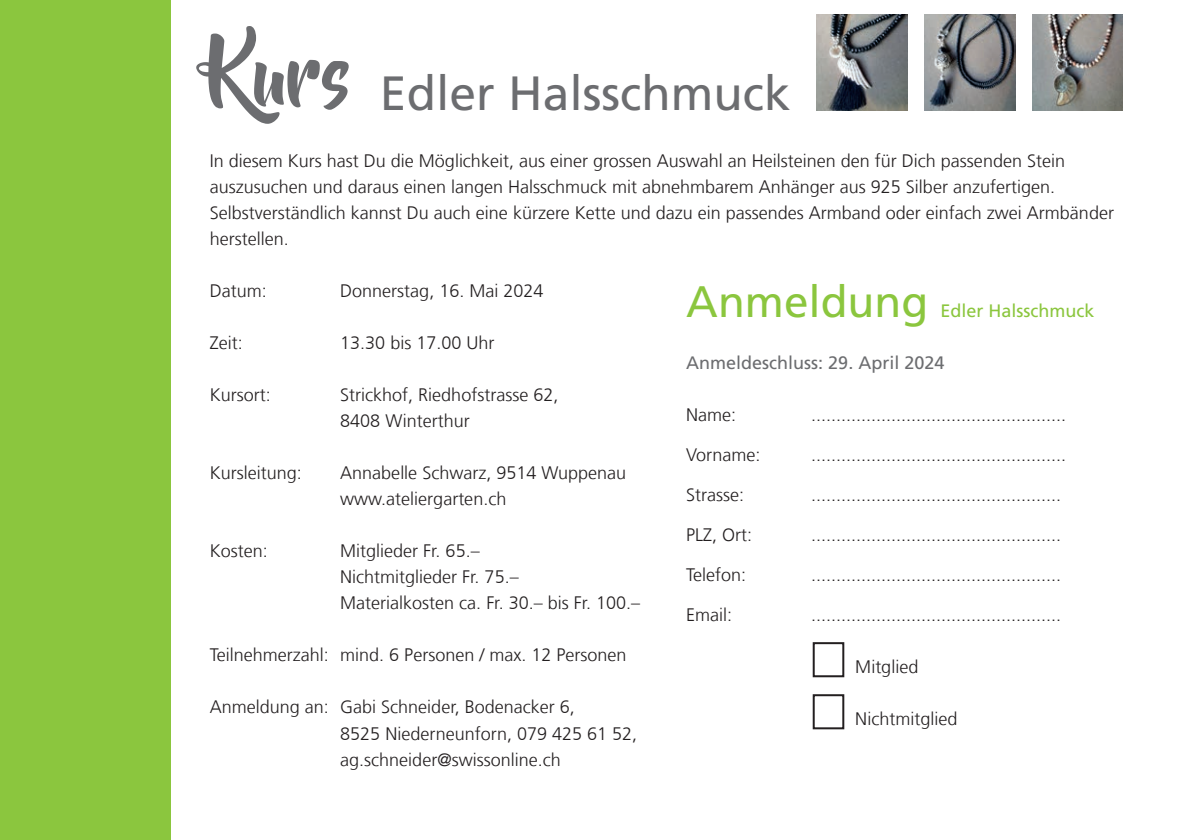
<style>
.page{position:relative;width:1191px;height:840px;background:#fff}
.page>*{position:absolute;margin:0;border:0;box-sizing:border-box;transform-origin:0 0}
.Seitentitel{font:80px "Beyond The Mountains";color:#6c6d70}
.Seitentitel-2{font:48px "Frutiger LT Com";color:#6c6d70}
.Seitentitel-3{font:44px "Frutiger LT Com";color:#8bc63e}
.Lauftext{font:300 18px/26px "Frutiger LT Com";color:#231f20}
.Seitentitel-4{font:18px "Frutiger LT Com";color:#6c6d70}
.Seitentitel-5{font:18px "Frutiger LT Com";color:#8bc63e}
</style>
<div class="page">
<div style="left:0;top:0;width:170px;height:839px;background:#8bc63e"></div>
<div style="left:812px;top:641px;width:32px;height:35px;border:2px solid #231f20"></div>
<div style="left:812px;top:693px;width:32px;height:35px;border:2px solid #231f20"></div>
<img style="left:816px;top:14px;width:91px;height:97px">
<img style="left:924px;top:14px;width:91px;height:97px">
<img style="left:1032px;top:14px;width:91px;height:97px">
<p class="Seitentitel" style="left:210px;top:31px;width:144px">Kurs</p>
<p class="Lauftext" style="left:210px;top:147px;width:905px">In diesem Kurs hast Du die Möglichkeit, aus einer grossen Auswahl an Heilsteinen den für Dich passenden Stein auszusuchen und daraus einen langen Halsschmuck mit abnehmbarem Anhänger aus 925 Silber anzufertigen.<br>Selbstverständlich kannst Du auch eine kürzere Kette und dazu ein passendes Armband oder einfach zwei Armbänder herstellen.</p>
<p class="Seitentitel-2" style="left:380px;top:65px;width:412px">Edler Halsschmuck</p>
<p class="Lauftext" style="left:210px;top:278px;width:59px">Datum:</p>
<p class="Lauftext" style="left:340px;top:278px;width:205px">Donnerstag, 16. Mai 2024</p>
<p class="Lauftext" style="left:210px;top:330px;width:34px">Zeit:</p>
<p class="Lauftext" style="left:340px;top:330px;width:156px">13.30 bis 17.00 Uhr</p>
<p class="Lauftext" style="left:210px;top:382px;width:63px">Kursort:</p>
<p class="Lauftext" style="left:340px;top:382px;width:220px">Strickhof, Riedhofstrasse 62,</p>
<p class="Lauftext" style="left:340px;top:408px;width:131px">8408 Winterthur</p>
<p class="Lauftext" style="left:210px;top:460px;width:94px">Kursleitung:</p>
<p class="Lauftext" style="left:340px;top:460px;width:287px">Annabelle Schwarz, 9514 Wuppenau</p>
<p class="Lauftext" style="left:340px;top:486px;width:168px">www.ateliergarten.ch</p>
<p class="Lauftext" style="left:210px;top:538px;width:60px">Kosten:</p>
<p class="Lauftext" style="left:340px;top:538px;width:141px">Mitglieder Fr. 65.–</p>
<p class="Lauftext" style="left:340px;top:564px;width:180px">Nichtmitglieder Fr. 75.–</p>
<p class="Lauftext" style="left:340px;top:590px;width:301px">Materialkosten ca. Fr. 30.– bis Fr. 100.–</p>
<p class="Lauftext" style="left:210px;top:642px;width:418px">Teilnehmerzahl: mind. 6 Personen / max. 12 Personen</p>
<p class="Lauftext" style="left:210px;top:694px;width:366px">Anmeldung an: Gabi Schneider, Bodenacker 6,</p>
<p class="Lauftext" style="left:340px;top:720px;width:298px">8525 Niederneunforn, 079 425 61 52,</p>
<p class="Lauftext" style="left:340px;top:746px;width:222px">ag.schneider@swissonline.ch</p>
<p class="Seitentitel-3" style="left:686px;top:275px;width:243px">Anmeldung</p>
<p class="Seitentitel-5" style="left:940px;top:299px;width:156px">Edler Halsschmuck</p>
<p class="Seitentitel-4" style="left:686px;top:351px;width:260px">Anmeldeschluss: 29. April 2024</p>
<p class="Lauftext" style="left:686px;top:401px;width:52px">Name:</p>
<p class="Lauftext" style="left:811px;top:401px;width:257px">...................................................</p>
<p class="Lauftext" style="left:686px;top:441px;width:76px">Vorname:</p>
<p class="Lauftext" style="left:811px;top:441px;width:257px">...................................................</p>
<p class="Lauftext" style="left:686px;top:481px;width:59px">Strasse:</p>
<p class="Lauftext" style="left:811px;top:481px;width:252px">..................................................</p>
<p class="Lauftext" style="left:686px;top:521px;width:67px">PLZ, Ort:</p>
<p class="Lauftext" style="left:811px;top:521px;width:252px">..................................................</p>
<p class="Lauftext" style="left:686px;top:561px;width:62px">Telefon:</p>
<p class="Lauftext" style="left:811px;top:561px;width:252px">..................................................</p>
<p class="Lauftext" style="left:686px;top:601px;width:47px">Email:</p>
<p class="Lauftext" style="left:811px;top:601px;width:252px">..................................................</p>
<p class="Lauftext" style="left:855px;top:653px;width:64px">Mitglied</p>
<p class="Lauftext" style="left:855px;top:705px;width:103px">Nichtmitglied</p>
</div>
